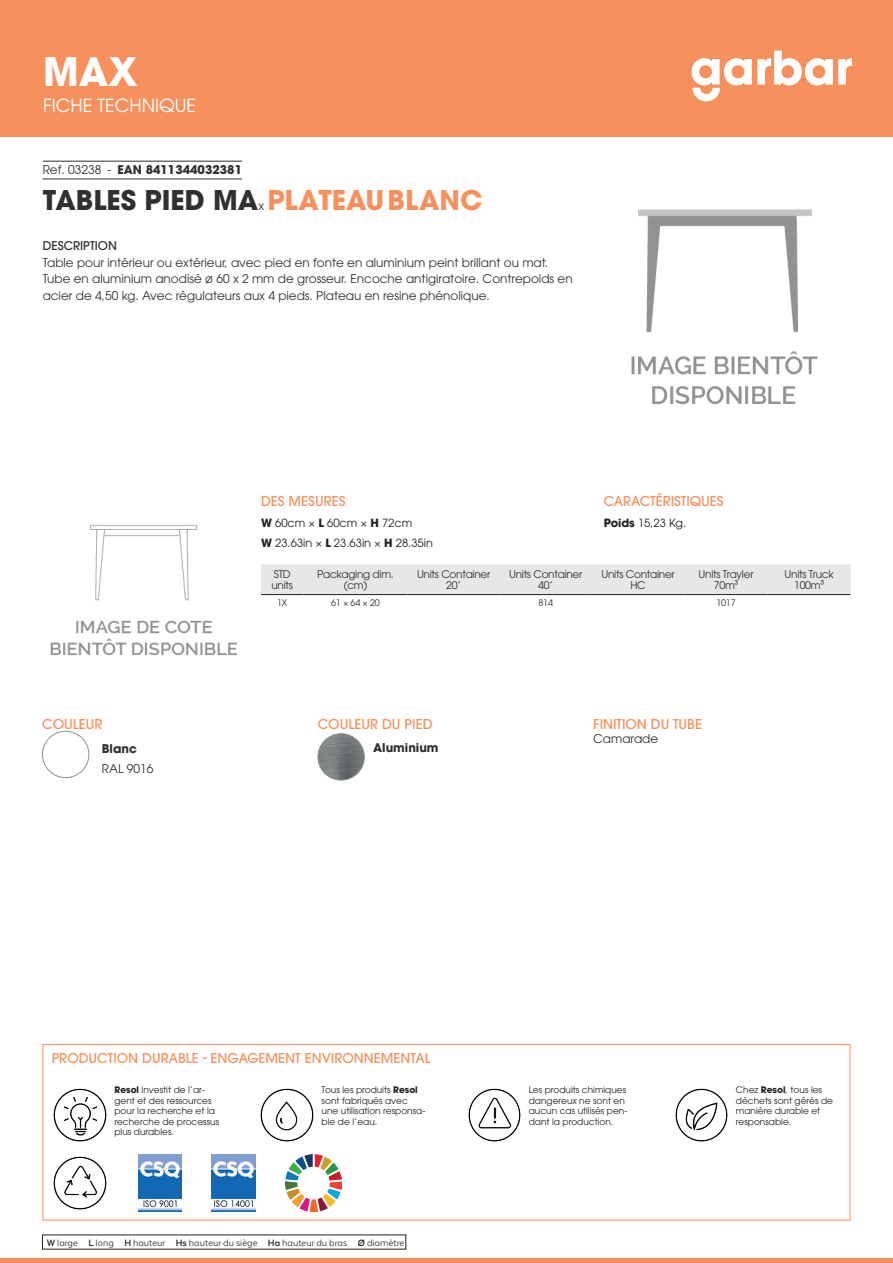
<style>
.page{position:relative;width:893px;height:1263px;background:#fff}
.page>*{position:absolute;margin:0;border:0;box-sizing:border-box;transform-origin:0 0}
.t1{font:700 39px "ITC Avant Garde Pro";color:#fff}
.t2{font:700 27px "ITC Avant Garde Pro";color:#312f30}
.t3{font:18px "ITC Avant Garde Pro";color:#fff}
.t4{font:500 13.5px "ITC Avant Garde Pro";color:#f6915d}
.t5{font:12px/16.5px "ITC Avant Garde Pro";color:#312f30}
.t6{font:700 12px "ITC Avant Garde Pro";color:#312f30}
.t7{font:500 12px "ITC Avant Garde Pro";color:#312f30}
.t8{font:11.25px/20.4px "ITC Avant Garde Pro";color:#231f20}
.t9{font:10.5px/10.5px "ITC Avant Garde Pro";letter-spacing:-.025em;color:#312f30;text-align:center}
.t10{font:10.5px "Texta Alt";color:#231f20}
.t11{font:9px/10.5px "ITC Avant Garde Pro";color:#231f20}
.t12{font:9px "ITC Avant Garde Pro";letter-spacing:-.02em;color:#312f30}
.s1{font-weight:400}
.s2{color:#f6915d}
.s3{font-weight:700}
</style>
<div class="page">
<div style="left:0;top:0;width:893px;height:137px;background:#f6915d"></div>
<svg style="left:692px;top:51px;width:160px;height:50px"></svg>
<hr style="left:0;top:1259px;width:893px;height:4px;background:#f6915d">
<hr style="left:43px;top:161px;width:199px;height:1px;background:#312f30">
<hr style="left:43px;top:179px;width:199px;height:1px;background:#312f30">
<img style="left:631px;top:209px;width:187px;height:196px">
<img style="left:42px;top:731px;width:47px;height:47px;border-radius:23px">
<div style="left:42px;top:731px;width:47px;height:47px;border:1px solid #89948d;border-radius:50%"></div>
<img style="left:318px;top:734px;width:46px;height:46px;border-radius:23px">
<div style="left:318px;top:733px;width:46px;height:47px;border:1px solid #89948d;border-radius:50%"></div>
<img style="left:50px;top:524px;width:188px;height:131px">
<div style="left:261px;top:564px;width:590px;height:30px;background:#e6e7e9"></div>
<hr style="left:261px;top:594px;width:42px;height:1px;background:#231f20">
<hr style="left:303px;top:594px;width:105px;height:1px;background:#231f20">
<hr style="left:408px;top:594px;width:92px;height:1px;background:#231f20">
<hr style="left:500px;top:594px;width:92px;height:1px;background:#231f20">
<hr style="left:592px;top:594px;width:92px;height:1px;background:#231f20">
<hr style="left:684px;top:594px;width:84px;height:1px;background:#231f20">
<hr style="left:768px;top:594px;width:83px;height:1px;background:#231f20">
<img style="left:53px;top:1088px;width:54px;height:54px">
<img style="left:260px;top:1088px;width:54px;height:54px">
<img style="left:468px;top:1088px;width:53px;height:54px">
<img style="left:675px;top:1088px;width:53px;height:54px">
<img style="left:53px;top:1156px;width:54px;height:54px">
<img style="left:138px;top:1155px;width:44px;height:56px">
<img style="left:212px;top:1155px;width:43px;height:56px">
<img style="left:285px;top:1155px;width:57px;height:56px">
<div style="left:43px;top:1044px;width:807px;height:176px;border:1px solid #f6915d"></div>
<h1 class="t1" style="left:43px;top:46px;width:96px">MAX</h1>
<h3 class="t3" style="left:43px;top:94px;width:155px">FICHE TECHNIQUE</h3>
<h3 class="t6" style="left:43px;top:162px;width:201px"><span class="s1">Ref. 03238 -</span> EAN 8411344032381</h3>
<h2 class="t2" style="left:43px;top:182px;width:441px">TABLES PIED MA <span class="s2">PLATEAUBLANC</span></h2>
<h3 class="t5" style="left:258px;top:197px;width:7px">x</h3>
<h3 class="t7" style="left:43px;top:238px;width:76px">DESCRIPTION</h3>
<p class="t5" style="left:43px;top:254px;width:531px">Table pour intérieur ou extérieur, avec pied en fonte en aluminium peint brillant ou mat.<br>Tube en aluminium anodisé ø 60 x 2 mm de grosseur. Encoche antigiratoire. Contrepoids en acier de 4,50 kg. Avec régulateurs aux 4 pieds. Plateau en resine phénolique.</p>
<h3 class="t4" style="left:42px;top:715px;width:62px">COULEUR</h3>
<h3 class="t6" style="left:102px;top:740px;width:37px">Blanc</h3>
<h3 class="t5" style="left:102px;top:760px;width:53px">RAL 9016</h3>
<h3 class="t4" style="left:604px;top:493px;width:121px">CARACTÉRISTIQUES</h3>
<p class="t8" style="left:604px;top:512px;width:84px"><span class="s3">Poids</span> 15,23 Kg.</p>
<h3 class="t4" style="left:261px;top:493px;width:86px">DES MESURES</h3>
<p class="t8" style="left:261px;top:512px;width:173px"><span class="s3">W</span> 60cm × <span class="s3">L</span> 60cm × <span class="s3">H</span> 72cm<br><span class="s3">W</span> 23.63in × <span class="s3">L</span> 23.63in × <span class="s3">H</span> 28.35in</p>
<p class="t9" style="left:271px;top:569px;width:23px;text-align:left">STD units</p>
<p class="t9" style="left:317px;top:569px;width:78px">Packaging dim. (cm)</p>
<p class="t9" style="left:417px;top:569px;width:75px">Units Container<br>20’</p>
<p class="t9" style="left:509px;top:569px;width:75px">Units Container<br>40’</p>
<p class="t9" style="left:601px;top:569px;width:75px">Units Container<br>HC</p>
<p class="t9" style="left:699px;top:569px;width:56px">Units Trayler<br>70m³</p>
<p class="t9" style="left:785px;top:569px;width:51px">Units Truck<br>100m³</p>
<p class="t12" style="left:277px;top:597px;width:12px">1X</p>
<p class="t12" style="left:331px;top:597px;width:50px">61 × 64 × 20</p>
<p class="t12" style="left:538px;top:597px;width:16px">814</p>
<p class="t12" style="left:716px;top:597px;width:21px">1017</p>
<h3 class="t4" style="left:318px;top:715px;width:116px">COULEUR DU PIED</h3>
<h3 class="t6" style="left:373px;top:740px;width:67px">Aluminium</h3>
<h3 class="t4" style="left:593px;top:715px;width:110px">FINITION DU TUBE</h3>
<h3 class="t5" style="left:593px;top:730px;width:67px">Camarade</h3>
<h3 class="t4" style="left:52px;top:1050px;width:380px">PRODUCTION DURABLE - ENGAGEMENT ENVIRONNEMENTAL</h3>
<p class="t11" style="left:114px;top:1085px;width:106px"><span class="s3">Resol</span> investit de l’ar&shy;gent et des ressources pour la recherche et la recherche de processus plus durables.</p>
<p class="t11" style="left:322px;top:1085px;width:105px">Tous les produits <span class="s3">Resol </span>sont fabriqués avec une utilisation responsa&shy;ble de l’eau.</p>
<p class="t11" style="left:529px;top:1085px;width:100px">Les produits chimiques dangereux ne sont en aucun cas utilisés pen&shy;dant la production.</p>
<p class="t11" style="left:736px;top:1085px;width:99px">Chez <span class="s3">Resol</span>, tous les déchets sont gérés de manière durable et responsable.</p>
<p class="t10" style="left:47px;top:1237px;width:359px"><span class="s3">W</span> large <span class="s3">L</span> long <span class="s3">H</span> hauteur <span class="s3">Hs</span> hauteur du siège <span class="s3">Ha</span> hauteur du bras <span class="s3">Ø</span> diamètre</p>
</div>
